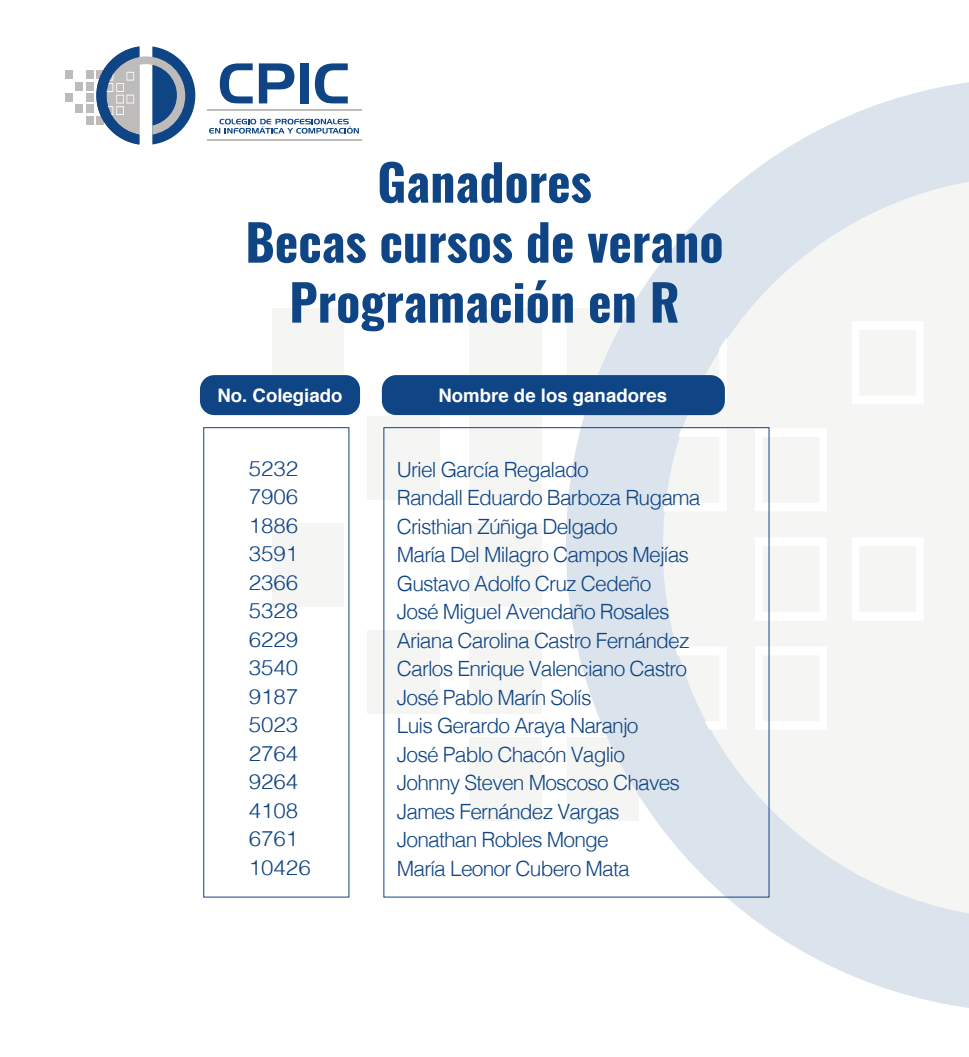
<style>
.page{position:relative;width:969px;height:1057px;background:#fff}
.page>*{position:absolute;margin:0;border:0;box-sizing:border-box;transform-origin:0 0}
.t1{font:700 49.96px/60px "Oswald";color:#0f4584;text-align:center}
.t2{font:300 21px/28.5px "Helvetica";letter-spacing:-.04em;color:#0f4584}
.t3{font:300 21px/28.5px "Helvetica";color:#0f4584;scale:1.06 1}
.t4{font:700 18.64px "Helvetica";color:#fff}
</style>
<div class="page">
<div style="left:272px;top:309px;width:72px;height:83px;background:#f5f5f4"></div>
<div style="left:272px;top:523px;width:72px;height:83px;background:#f5f5f4"></div>
<div style="left:367px;top:416px;width:73px;height:83px;background:#f5f5f4"></div>
<div style="left:367px;top:630px;width:73px;height:84px;background:#f5f5f4"></div>
<div style="left:469px;top:309px;width:72px;height:83px;background:#f5f5f4"></div>
<div style="left:469px;top:416px;width:72px;height:83px;background:#f5f5f4"></div>
<div style="left:469px;top:523px;width:72px;height:83px;background:#f5f5f4"></div>
<div style="left:469px;top:630px;width:72px;height:84px;background:#f5f5f4"></div>
<div style="left:469px;top:738px;width:72px;height:83px;background:#f5f5f4"></div>
<svg style="left:566px;top:82px;width:403px;height:926px"></svg>
<div style="left:65px;top:70px;width:8px;height:9px;background:#bebcbb"></div>
<div style="left:65px;top:93px;width:8px;height:9px;background:#bebcbb"></div>
<div style="left:75px;top:82px;width:8px;height:9px;background:#bebcbb"></div>
<div style="left:75px;top:105px;width:8px;height:8px;background:#bebcbb"></div>
<div style="left:86px;top:70px;width:8px;height:9px;background:#bebcbb"></div>
<div style="left:86px;top:82px;width:8px;height:9px;background:#bebcbb"></div>
<div style="left:86px;top:93px;width:8px;height:9px;background:#bebcbb"></div>
<div style="left:86px;top:105px;width:8px;height:8px;background:#bebcbb"></div>
<div style="left:86px;top:116px;width:8px;height:9px;background:#bebcbb"></div>
<svg style="left:96px;top:46px;width:99px;height:98px"></svg>
<hr style="left:139px;top:64px;width:1px;height:70px;background:#c4cbce">
<svg style="left:209px;top:119px;width:150px;height:15px"></svg>
<hr style="left:207px;top:109px;width:154px;height:2px;background:#bebcbb">
<hr style="left:207px;top:139px;width:154px;height:2px;background:#bebcbb">
<svg style="left:220px;top:63px;width:33px;height:40px"></svg>
<svg style="left:259px;top:63px;width:35px;height:40px"></svg>
<div style="left:300px;top:63px;width:9px;height:40px;background:#0f4584"></div>
<svg style="left:315px;top:63px;width:33px;height:40px"></svg>
<div style="left:200px;top:375px;width:160px;height:40px;background:#0f4584;border-radius:14px"></div>
<div style="left:382px;top:375px;width:343px;height:40px;background:#0f4584;border-radius:14px"></div>
<div style="left:203px;top:427px;width:146px;height:471px;border:1px solid #0f4584"></div>
<h1 class="t1" style="left:245px;top:154px;width:480px">Ganadores<br>Becas cursos de verano<br>Programación en R</h1>
<p class="t4" style="left:217px;top:381px;width:127px">No. Colegiado</p>
<p class="t4" style="left:438px;top:381px;width:230px">Nombre de los ganadores</p>
<p class="t3" style="left:249px;top:452px;width:60px">5232<br>7906<br>1886<br>3591<br>2366<br>5328<br>6229<br>3540<br>9187<br>5023<br>2764<br>9264<br>4108<br>6761<br>10426</p>
<p class="t2" style="left:397px;top:454px;width:305px">Uriel García Regalado<br>Randall Eduardo Barboza Rugama<br>Cristhian Zúñiga Delgado<br>María Del Milagro Campos Mejías<br>Gustavo Adolfo Cruz Cedeño<br>José Miguel Avendaño Rosales<br>Ariana Carolina Castro Fernández<br>Carlos Enrique Valenciano Castro<br>José Pablo Marín Solís<br>Luis Gerardo Araya Naranjo<br>José Pablo Chacón Vaglio<br>Johnny Steven Moscoso Chaves<br>James Fernández Vargas<br>Jonathan Robles Monge<br>María Leonor Cubero Mata</p>
</div>
